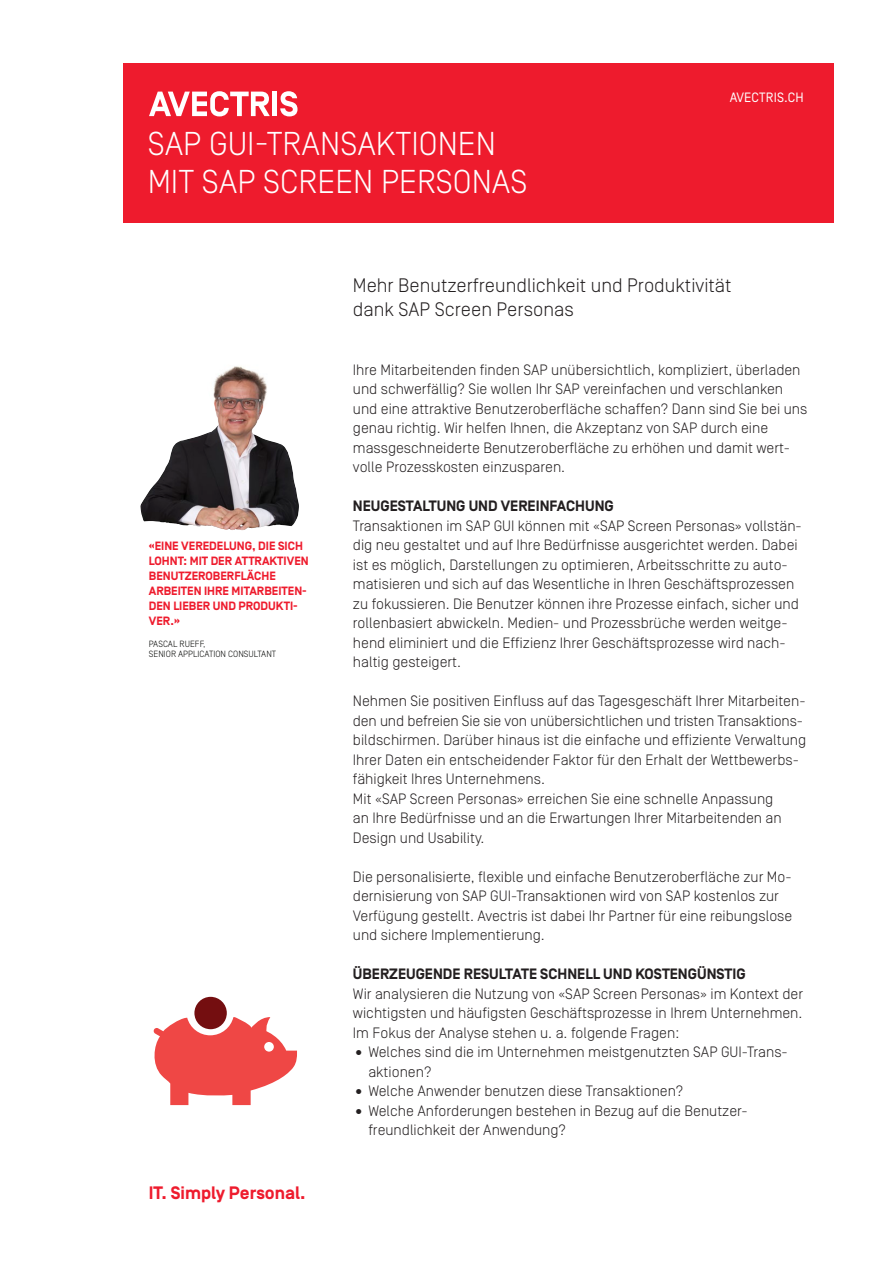
<style>
.page{position:relative;width:893px;height:1263px;background:#fff}
.page>*{position:absolute;margin:0;border:0;box-sizing:border-box;transform-origin:0 0}
.t1{font:300 33px/37.5px "Simplon Norm";color:#fff}
.t2{font:300 19.5px/24px "Simplon Norm";color:#231f20}
.t3{font:700 18px "Simplon Norm";color:#ee1b2d}
.t4{font:300 15px/19.5px "Simplon Norm";color:#231f20}
.t5{font:700 15px "Simplon Norm";color:#231f20}
.t6{font:13.5px "Simplon Norm";letter-spacing:.01em;color:#fff}
.t7{font:700 12px/15px "Simplon Norm";color:#ee1b2d}
.t8{font:300 9px/10.8px "Simplon Norm";color:#040503}
</style>
<div class="page">
<div style="left:123px;top:64px;width:710px;height:159px;background:#ee1b2d"></div>
<img style="left:140px;top:366px;width:159px;height:164px">
<svg style="left:149px;top:91px;width:121px;height:25px"></svg>
<hr style="left:273px;top:92px;width:4px;height:24px;background:#fff">
<svg style="left:280px;top:91px;width:17px;height:25px"></svg>
<svg style="left:154px;top:1017px;width:143px;height:88px"></svg>
<div style="left:194px;top:997px;width:33px;height:32px;background:#740e10;border-radius:50%"></div>
<h1 class="t1" style="left:148px;top:126px;width:381px">SAP GUI-TRANSAKTIONEN<br>MIT SAP SCREEN PERSONAS</h1>
<p class="t6" style="left:730px;top:90px;width:75px">AVECTRIS.CH</p>
<p class="t7" style="left:149px;top:539px;width:161px">«EINE VEREDELUNG, DIE SICH<br>LOHNT: MIT DER ATTRAKTIVEN<br>BENUTZEROBERFLÄCHE<br>ARBEITEN IHRE MITARBEITEN-<br>DEN LIEBER UND PRODUKTI-<br>VER.»</p>
<p class="t8" style="left:149px;top:638px;width:129px">PASCAL RUEFF,<br>SENIOR APPLICATION CONSULTANT</p>
<p class="t3" style="left:149px;top:1183px;width:158px">IT. Simply Personal.</p>
<h2 class="t2" style="left:353px;top:274px;width:380px">Mehr Benutzerfreundlichkeit und Produktivität dank SAP Screen Personas</h2>
<p class="t4" style="left:353px;top:360px;width:456px">Ihre Mitarbeitenden finden SAP unübersichtlich, kompliziert, überladen und schwerfällig? Sie wollen Ihr SAP vereinfachen und verschlanken und eine attraktive Benutzeroberfläche schaffen? Dann sind Sie bei uns genau richtig. Wir helfen Ihnen, die Akzeptanz von SAP durch eine massgeschneiderte Benutzeroberfläche zu erhöhen und damit wert&shy;volle Prozesskosten einzusparen.</p>
<p class="t5" style="left:353px;top:498px;width:262px">NEUGESTALTUNG UND VEREINFACHUNG</p>
<p class="t4" style="left:353px;top:516px;width:450px">Transaktionen im SAP GUI können mit «SAP Screen Personas» vollstän&shy;dig neu gestaltet und auf Ihre Bedürfnisse ausgerichtet werden. Dabei ist es möglich, Darstellungen zu optimieren, Arbeitsschritte zu auto&shy;matisieren und sich auf das Wesentliche in Ihren Geschäftsprozessen zu fokussieren. Die Benutzer können ihre Prozesse einfach, sicher und rollenbasiert abwickeln. Medien- und Prozessbrüche werden weitge&shy;hend eliminiert und die Effizienz Ihrer Geschäftsprozesse wird nach&shy;haltig gesteigert.</p>
<p class="t4" style="left:353px;top:691px;width:455px">Nehmen Sie positiven Einfluss auf das Tagesgeschäft Ihrer Mitarbeiten&shy;den und befreien Sie sie von unübersichtlichen und tristen Transaktions&shy;bildschirmen. Darüber hinaus ist die einfache und effiziente Verwaltung Ihrer Daten ein entscheidender Faktor für den Erhalt der Wettbewerbs&shy;fähigkeit Ihres Unternehmens.<br>Mit «SAP Screen Personas» erreichen Sie eine schnelle Anpassung<br>an Ihre Bedürfnisse und an die Erwartungen Ihrer Mitarbeitenden an Design und Usability.</p>
<p class="t4" style="left:353px;top:867px;width:441px">Die personalisierte, flexible und einfache Benutzeroberfläche zur Mo&shy;dernisierung von SAP GUI-Transaktionen wird von SAP kostenlos zur Verfügung gestellt. Avectris ist dabei Ihr Partner für eine reibungslose und sichere Implementierung.</p>
<p class="t5" style="left:353px;top:966px;width:394px">ÜBERZEUGENDE RESULTATE SCHNELL UND KOSTENGÜNSTIG</p>
<p class="t4" style="left:353px;top:984px;width:452px;text-align:justify">Wir analysieren die Nutzung von «SAP Screen Personas» im Kontext der wichtigsten und häufigsten Geschäftsprozesse in Ihrem Unternehmen.<br>Im Fokus der Analyse stehen u. a. folgende Fragen:</p>
<p class="t4" style="left:368px;top:1042px;width:419px;text-indent:-15px">• Welches sind die im Unternehmen meistgenutzten SAP GUI-Trans&shy;aktionen?</p>
<p class="t4" style="left:353px;top:1081px;width:332px">• Welche Anwender benutzen diese Transaktionen?</p>
<p class="t4" style="left:368px;top:1101px;width:379px;text-indent:-15px">• Welche Anforderungen bestehen in Bezug auf die Benutzer&shy;freundlichkeit der Anwendung?</p>
</div>
